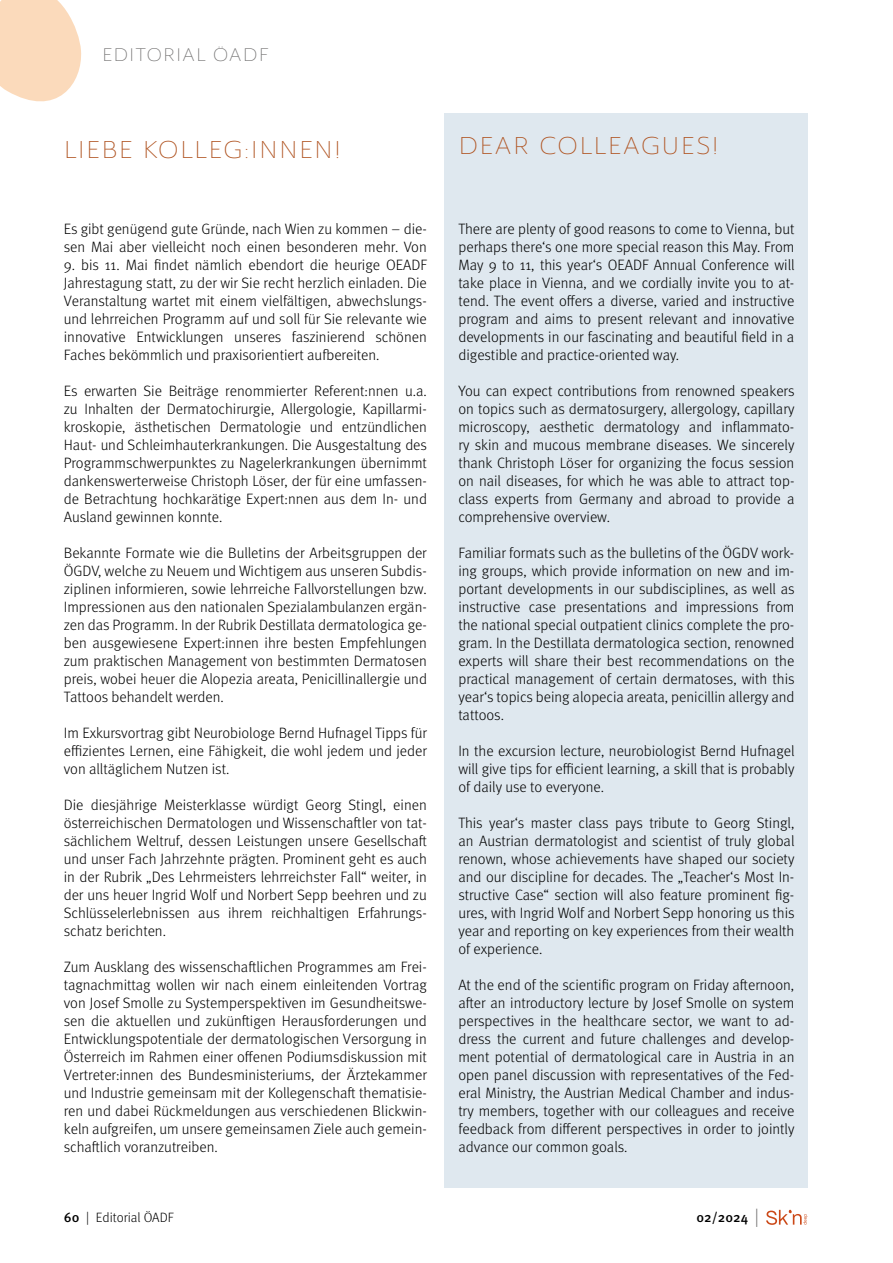
<style>
.page{position:relative;width:893px;height:1263px;background:#fff}
.page>*{position:absolute;margin:0;border:0;box-sizing:border-box;transform-origin:0 0}
.Überschrift{font:300 expanded 24px "Ainslie Sans";letter-spacing:.05em;color:#af521f}
.t1{font:300 expanded 18px "Ainslie Sans";letter-spacing:.05em;color:#706f6f}
.Text{font:300 15px/18px "Meta Pro";color:#000;text-align:justify}
.Text_ENG{font:300 15px/18px "Meta Pro";color:#000;text-align:justify}
.t2{font:300 13.5px "Meta Pro";color:#000}
.t3{font:500 13.5px "Meta Pro";color:#000}
.s1{font-weight:500}
.s2{font-weight:300;font-size:18.9px;color:#706f6f}
</style>
<div class="page">
<svg style="left:0;top:0;width:82px;height:102px"></svg>
<svg style="left:766px;top:1210px;width:41px;height:15px"></svg>
<div style="left:445px;top:115px;width:363px;height:1063px;background:#dfe8ef"></div>
<p class="t1" style="left:102px;top:44px;width:168px">EDITORIAL ÖADF</p>
<p class="Überschrift" style="left:64px;top:135px;width:111px">LI EBE KOLL</p>
<p class="Überschrift" style="left:208px;top:135px;width:134px">EG:INNEN!</p>
<p class="Überschrift" style="left:458px;top:131px;width:116px">D EAR COLL</p>
<p class="Überschrift" style="left:608px;top:131px;width:112px">EAGUES!</p>
<p class="Text" style="left:64px;top:219px;width:365px">Es gibt genügend gute Gründe, nach Wien zu kommen – die&shy;sen Mai aber vielleicht noch einen besonderen mehr. Von</p>
<p class="Text" style="left:64px;top:255px;width:365px">9. bis 11. Mai findet nämlich ebendort die heurige OEADF Jahrestagung statt, zu der wir Sie recht herzlich einladen. Die Veranstaltung wartet mit einem vielfältigen, abwechslungs&shy;und lehrreichen Programm auf und soll für Sie relevante wie innovative Entwicklungen unseres faszinierend schönen Faches bekömmlich und praxisorientiert aufbereiten.</p>
<p class="Text" style="left:64px;top:381px;width:365px">Es erwarten Sie Beiträge renommierter Referent:nnen u.a. zu Inhalten der Dermatochirurgie, Allergologie, Kapillarmi&shy;kroskopie, ästhetischen Dermatologie und entzündlichen Haut- und Schleimhauterkrankungen. Die Ausgestaltung des Programmschwerpunktes zu Nagelerkrankungen übernimmt dankenswerterweise Christoph Löser, der für eine umfassen&shy;de Betrachtung hochkarätige Expert:nnen aus dem In- und Ausland gewinnen konnte.</p>
<p class="Text" style="left:64px;top:543px;width:365px">Bekannte Formate wie die Bulletins der Arbeitsgruppen der ÖGDV, welche zu Neuem und Wichtigem aus unseren Subdis&shy;ziplinen informieren, sowie lehrreiche Fallvorstellungen bzw.<br>Impressionen aus den nationalen Spezialambulanzen ergän&shy;zen das Programm. In der Rubrik Destillata dermatologica ge&shy;ben ausgewiesene Expert:innen ihre besten Empfehlungen zum praktischen Management von bestimmten Dermatosen preis, wobei heuer die Alopezia areata, Penicillinallergie und Tattoos behandelt werden.</p>
<p class="Text" style="left:64px;top:723px;width:365px">Im Exkursvortrag gibt Neurobiologe Bernd Hufnagel Tipps für effizientes Lernen, eine Fähigkeit, die wohl jedem und jeder von alltäglichem Nutzen ist.</p>
<p class="Text" style="left:64px;top:795px;width:365px">Die diesjährige Meisterklasse würdigt Georg Stingl, einen österreichischen Dermatologen und Wissenschaftler von tat&shy;sächlichem Weltruf, dessen Leistungen unsere Gesellschaft und unser Fach Jahrzehnte prägten. Prominent geht es auch in der Rubrik „Des Lehrmeisters lehrreichster Fall“ weiter, in der uns heuer Ingrid Wolf und Norbert Sepp beehren und zu Schlüsselerlebnissen aus ihrem reichhaltigen Erfahrungs&shy;schatz berichten.</p>
<p class="Text" style="left:64px;top:957px;width:365px">Zum Ausklang des wissenschaftlichen Programmes am Frei&shy;tagnachmittag wollen wir nach einem einleitenden Vortrag von Josef Smolle zu Systemperspektiven im Gesundheitswe&shy;sen die aktuellen und zukünftigen Herausforderungen und Entwicklungspotentiale der dermatologischen Versorgung in Österreich im Rahmen einer offenen Podiumsdiskussion mit Vertreter:innen des Bundesministeriums, der Ärztekammer und Industrie gemeinsam mit der Kollegenschaft thematisie&shy;ren und dabei Rückmeldungen aus verschiedenen Blickwin&shy;keln aufgreifen, um unsere gemeinsamen Ziele auch gemein&shy;schaftlich voranzutreiben.</p>
<p class="Text_ENG" style="left:458px;top:219px;width:338px">There are plenty of good reasons to come to Vienna, but perhaps there‘s one more special reason this May. From May 9 to 11, this year‘s OEADF Annual Conference will take place in Vienna, and we cordially invite you to at&shy;tend. The event offers a diverse, varied and instructive program and aims to present relevant and innovative developments in our fascinating and beautiful field in a digestible and practice-oriented way.</p>
<p class="Text_ENG" style="left:458px;top:381px;width:338px">You can expect contributions from renowned speakers on topics such as dermatosurgery, allergology, capillary microscopy, aesthetic dermatology and inflammato&shy;ry skin and mucous membrane diseases. We sincerely thank Christoph Löser for organizing the focus session on nail diseases, for which he was able to attract top&shy;class experts from Germany and abroad to provide a comprehensive overview.</p>
<p class="Text_ENG" style="left:458px;top:543px;width:338px">Familiar formats such as the bulletins of the ÖGDV work&shy;ing groups, which provide information on new and im&shy;portant developments in our subdisciplines, as well as instructive case presentations and impressions from the national special outpatient clinics complete the pro&shy;gram. In the Destillata dermatologica section, renowned experts will share their best recommendations on the practical management of certain dermatoses, with this year‘s topics being alopecia areata, penicillin allergy and tattoos.</p>
<p class="Text_ENG" style="left:458px;top:741px;width:338px">In the excursion lecture, neurobiologist Bernd Hufnagel will give tips for efficient learning, a skill that is probably of daily use to everyone.</p>
<p class="Text_ENG" style="left:458px;top:813px;width:338px">This year‘s master class pays tribute to Georg Stingl, an Austrian dermatologist and scientist of truly global renown, whose achievements have shaped our society and our discipline for decades. The „Teacher‘s Most In&shy;structive Case“ section will also feature prominent fig&shy;ures, with Ingrid Wolf and Norbert Sepp honoring us this year and reporting on key experiences from their wealth of experience.</p>
<p class="Text_ENG" style="left:458px;top:975px;width:338px">At the end of the scientific program on Friday afternoon, after an introductory lecture by Josef Smolle on system perspectives in the healthcare sector, we want to ad&shy;dress the current and future challenges and develop&shy;ment potential of dermatological care in Austria in an open panel discussion with representatives of the Fed&shy;eral Ministry, the Austrian Medical Chamber and indus&shy;try members, together with our colleagues and receive feedback from different perspectives in order to jointly advance our common goals.</p>
<p class="t2" style="left:64px;top:1208px;width:111px"><span class="s1">60</span> | Editorial ÖADF</p>
<p class="t3" style="left:696px;top:1206px;width:64px">02/2024 <span class="s2">|</span></p>
</div>
